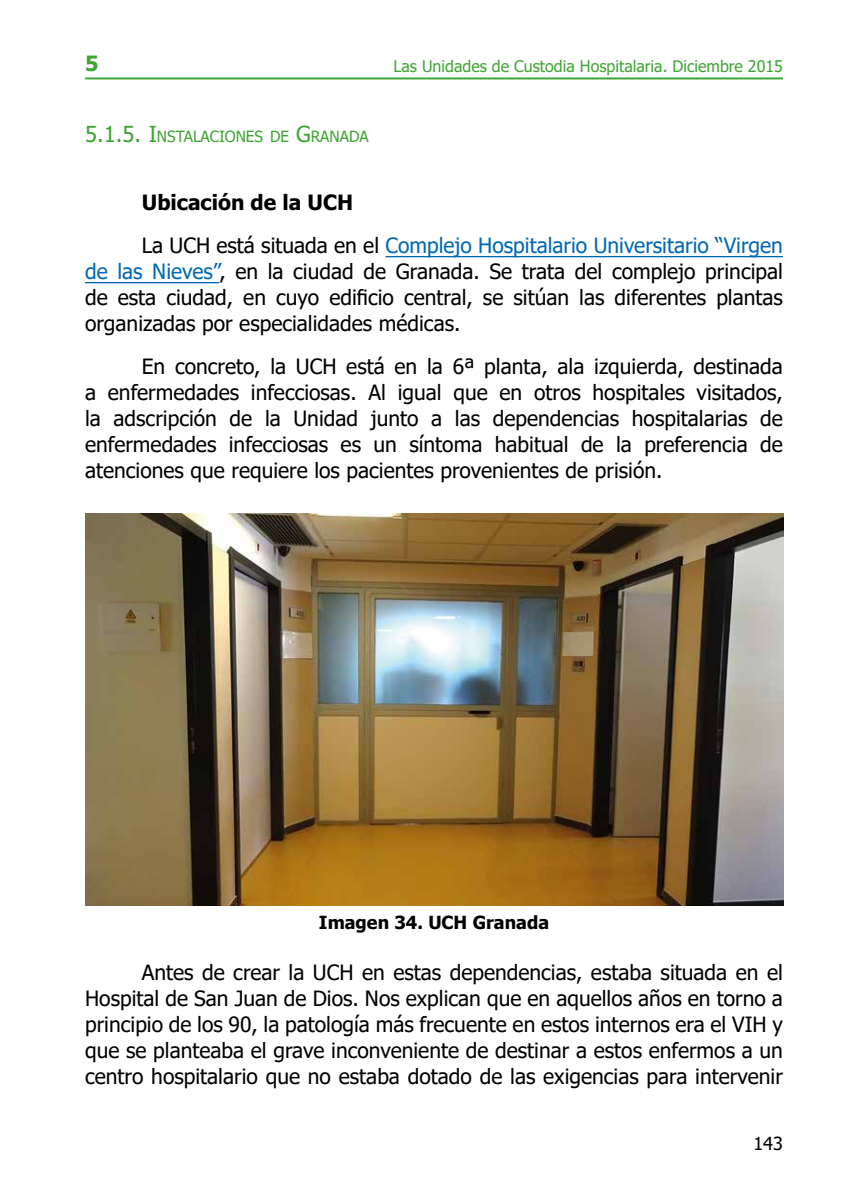
<style>
.page{position:relative;width:851px;height:1191px;background:#fff}
.page>*{position:absolute;margin:0;border:0;box-sizing:border-box;transform-origin:0 0}
.t1{font:21px/26px "Tahoma";color:#000;text-align:justify}
.t2{font:21px/43px "Tahoma";color:#0069b4}
.t3{font:700 21px "Tahoma";color:#3fa535}
.t4{font:700 18px "Tahoma";color:#000}
.t5{font:18px "Tahoma";color:#000}
.t6{font:16px "Tahoma";color:#3fa535}
.t7{font:15.4px "Tahoma";color:#3fa535}
.s1{font-size:22px}
.s2{font-weight:700;color:#000}
.s3{color:#000}
.s4{color:#0069b4}
</style>
<div class="page">
<hr style="left:85px;top:77px;width:697px;height:2px;background:#3fa535">
<hr style="left:385px;top:256px;width:397px;height:1px;background:#0069b4">
<hr style="left:85px;top:282px;width:134px;height:1px;background:#0069b4">
<img style="left:85px;top:513px;width:697px;height:392px">
<p class="t3" style="left:85px;top:49px;width:15px">5</p>
<p class="t7" style="left:85px;top:126px;width:285px"><span class="s1">5.1.5. I</span>NSTALACIONES DE <span class="s1">G</span>RANADA</p>
<p class="t6" style="left:393px;top:55px;width:391px">Las Unidades de Custodia Hospitalaria. Diciembre 2015</p>
<p class="t2" style="left:142px;top:182px;width:642px"><span class="s2">Ubicación de la UCH<br></span><span class="s3">La UCH está situada en el</span> Complejo Hospitalario Universitario “Virgen</p>
<p class="t1" style="left:85px;top:259px;width:699px"><span class="s4">de las Nieves”</span>, en la ciudad de Granada. Se trata del complejo principal de esta ciudad, en cuyo edificio central, se sitúan las diferentes plantas organizadas por especialidades médicas.</p>
<p class="t1" style="left:85px;top:354px;width:699px;text-indent:57px">En concreto, la UCH está en la 6ª planta, ala izquierda, destinada a enfermedades infecciosas. Al igual que en otros hospitales visitados, la adscripción de la Unidad junto a las dependencias hospitalarias de enfermedades infecciosas es un síntoma habitual de la preferencia de atenciones que requiere los pacientes provenientes de prisión.</p>
<p class="t4" style="left:319px;top:909px;width:232px">Imagen 34. UCH Granada</p>
<p class="t1" style="left:85px;top:960px;width:699px;text-indent:57px">Antes de crear la UCH en estas dependencias, estaba situada en el Hospital de San Juan de Dios. Nos explican que en aquellos años en torno a principio de los 90, la patología más frecuente en estos internos era el VIH y que se planteaba el grave inconveniente de destinar a estos enfermos a un centro hospitalario que no estaba dotado de las exigencias para intervenir</p>
<p class="t5" style="left:753px;top:1131px;width:31px">143</p>
</div>
